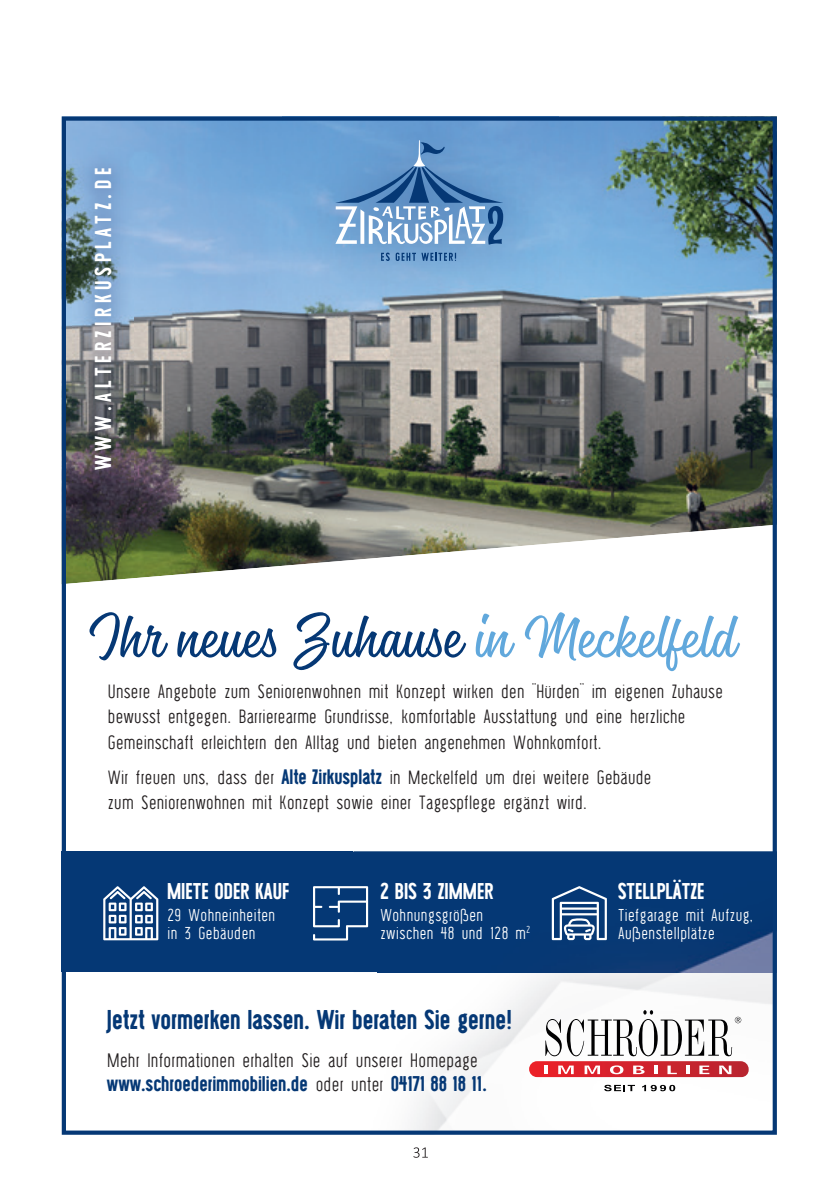
<style>
.page{position:relative;width:840px;height:1191px;background:#fff}
.page>*{position:absolute;margin:0;border:0;box-sizing:border-box;transform-origin:0 0}
.t1{font:300 77.4px "Magneton";color:#053875}
.t2{font:700 27.2px "Wask New";color:#053875}
.t3{font:700 23.2px "Wask New";letter-spacing:.2em;color:#fff}
.t4{font:700 22.8px "Wask New";color:#fff}
.t5{font:21.4px/23.8px "Wask New";letter-spacing:-.02em;color:#231f20}
.t6{font:21px/25.2px "Wask New";letter-spacing:-.02em;color:#231f20}
.t7{font:18.8px/18.8px "Wask New";letter-spacing:-.01em;color:#fff}
.s1{color:#61a8dc}
.s2{font-weight:700;color:#053875}
</style>
<div class="page">
<img style="left:67px;top:121px;width:704px;height:404px">
<svg style="left:67px;top:525px;width:704px;height:59px"></svg>
<div style="left:62px;top:851px;width:714px;height:121px;background:#053875"></div>
<img style="left:353px;top:851px;width:418px;height:278px">
<img style="left:353px;top:1134px;width:66px;height:1px">
<img style="left:377px;top:1134px;width:42px;height:1px">
<img style="left:419px;top:1134px;width:357px;height:1px">
<img style="left:377px;top:871px;width:394px;height:101px">
<svg style="left:529px;top:1010px;width:219px;height:67px"></svg>
<svg style="left:603px;top:1084px;width:31px;height:7px"></svg>
<svg style="left:641px;top:1084px;width:34px;height:7px"></svg>
<img style="left:73px;top:148px;width:60px;height:343px">
<img style="left:282px;top:121px;width:276px;height:196px">
<svg style="left:335px;top:140px;width:168px;height:105px;background:#6f9bc9"></svg>
<svg style="left:381px;top:253px;width:8px;height:8px"></svg>
<svg style="left:395px;top:253px;width:61px;height:8px"></svg>
<svg style="left:103px;top:886px;width:55px;height:54px"></svg>
<svg style="left:551px;top:886px;width:55px;height:54px"></svg>
<svg style="left:313px;top:886px;width:55px;height:54px"></svg>
<div style="left:62px;top:116px;width:714px;height:1018px;border:4px solid #053875"></div>
<svg style="left:413px;top:1147px;width:14px;height:10px"></svg>
<p class="t3" style="left:89px;top:470px;width:304px;rotate:-90deg">WWW.ALTERZIRKUSPLATZ.DE</p>
<h1 class="t1" style="left:89px;top:598px;width:648px">Ihr neues Zuhause <span class="s1">in Meckelfeld</span></h1>
<p class="t6" style="left:108px;top:678px;width:616px">Unsere Angebote zum Seniorenwohnen mit Konzept wirken den "Hürden“ im eigenen Zuhause bewusst entgegen. Barrierearme Grundrisse, komfortable Ausstattung und eine herzliche<br>Gemeinschaft erleichtern den Alltag und bieten angenehmen Wohnkomfort.</p>
<p class="t6" style="left:108px;top:764px;width:545px">Wir freuen uns, dass der <span class="s2">Alte Zirkusplatz</span> in Meckelfeld um drei weitere Gebäude zum Seniorenwohnen mit Konzept sowie einer Tagespflege ergänzt wird.</p>
<p class="t4" style="left:167px;top:877px;width:123px">MIETE ODER KAUF</p>
<p class="t7" style="left:167px;top:904px;width:110px">29 Wohneinheiten in 3 Gebäuden</p>
<p class="t4" style="left:380px;top:877px;width:115px">2 BIS 3 ZIMMER</p>
<p class="t7" style="left:380px;top:904px;width:152px">Wohnungsgrößen zwischen 48 und 128 m<sup>2</sup></p>
<p class="t2" style="left:107px;top:1003px;width:407px">Jetzt vormerken lassen. Wir beraten Sie gerne!</p>
<p class="t5" style="left:107px;top:1047px;width:381px">Mehr Informationen erhalten Sie auf unserer Homepage <span class="s2">www.schroederimmobilien.de</span> oder unter <span class="s2">04171 88 18 11.</span></p>
<p class="t4" style="left:617px;top:877px;width:88px">STELLPLÄTZE</p>
<p class="t7" style="left:617px;top:904px;width:138px">Tiefgarage mit Aufzug,<br>Außenstellplätze</p>
</div>
